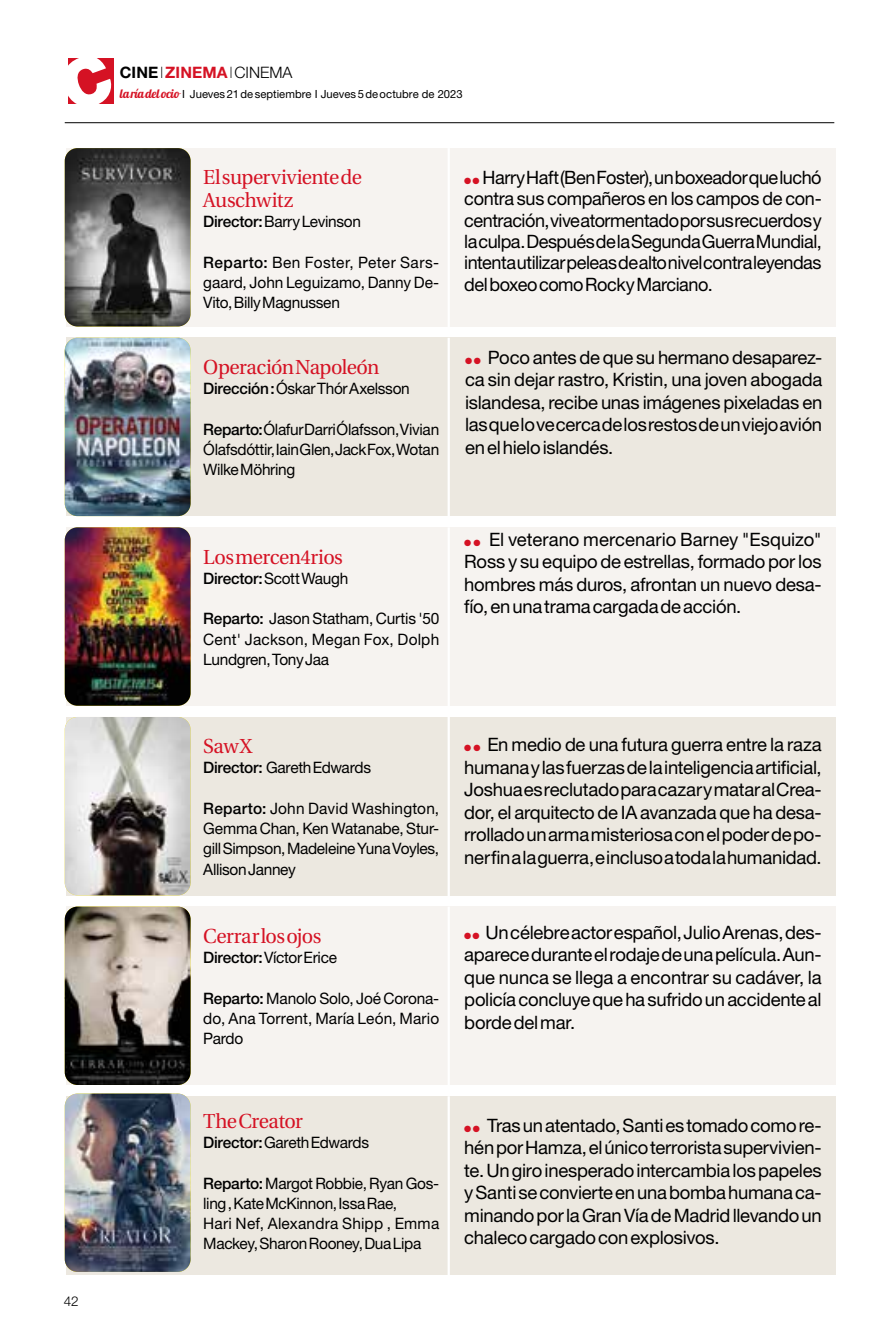
<style>
.page{position:relative;width:893px;height:1340px;background:#fff}
.page>*{position:absolute;margin:0;border:0;box-sizing:border-box;transform-origin:0 0}
.t1{font:20.25px/22.5px "Utopia";letter-spacing:-.025em;color:#d51224}
.t2{font:18.45px/22.5px "Helvetica Neue LT Std";letter-spacing:-.015em;color:#000;text-align:justify}
.t3{font:15.75px/20.2px "Helvetica Neue LT Std";letter-spacing:-.02em;color:#000;text-align:justify}
.t4{font:700 15.75px "Helvetica Neue LT Std";letter-spacing:.01em;color:#d51224}
.t5{font:300 13.5px "Helvetica Neue LT Std";color:#000}
.t6{font:11.25px "Helvetica Neue LT Std";letter-spacing:.005em;color:#000}
.s1{color:#000}
.s2{font-weight:100;color:#000}
.s3{font-weight:300;color:#000}
.s4{font-family:"Lobster 1.4";font-size:12.38px;color:#d51224}
.s5{font-weight:500}
.s6{color:#d51224}
</style>
<div class="page">
<div style="left:66px;top:148px;width:770px;height:178px;background:#f6f3f0"></div>
<div style="left:66px;top:338px;width:770px;height:178px;background:#ece8e0"></div>
<div style="left:66px;top:527px;width:770px;height:178px;background:#f6f3f0"></div>
<div style="left:66px;top:717px;width:770px;height:178px;background:#ece8e0"></div>
<div style="left:66px;top:906px;width:770px;height:178px;background:#f6f3f0"></div>
<div style="left:66px;top:1096px;width:770px;height:178px;background:#ece8e0"></div>
<img style="left:65px;top:148px;width:126px;height:178px">
<img style="left:65px;top:338px;width:126px;height:178px">
<img style="left:65px;top:717px;width:126px;height:178px">
<img style="left:65px;top:906px;width:126px;height:178px">
<img style="left:65px;top:1093px;width:126px;height:178px">
<hr style="left:448px;top:148px;width:2px;height:180px;background:#fff">
<hr style="left:448px;top:338px;width:2px;height:180px;background:#fff">
<hr style="left:448px;top:527px;width:2px;height:180px;background:#fff">
<hr style="left:448px;top:717px;width:2px;height:180px;background:#fff">
<hr style="left:448px;top:906px;width:2px;height:180px;background:#fff">
<hr style="left:448px;top:1096px;width:2px;height:180px;background:#fff">
<img style="left:65px;top:527px;width:126px;height:178px">
<hr style="left:65px;top:122px;width:769px;height:1px;background:#000">
<div style="left:68px;top:58px;width:46px;height:46px;background:#d51224"></div>
<p class="t5" style="left:64px;top:1292px;width:16px">42</p>
<p class="t4" style="left:120px;top:62px;width:174px"><span class="s1">CINE</span> <span class="s2">I</span>ZINEMA<span class="s2">I</span><span class="s3">CINEMA</span></p>
<p class="t6" style="left:120px;top:87px;width:344px"><span class="s4">la ría del ocio</span> I Jueves 21 de septiembre I Jueves 5 de octubre de 2023</p>
<p class="t1" style="left:203px;top:166px;width:160px">El superviviente de<br>Auschwitz</p>
<p class="t3" style="left:203px;top:211px;width:159px"><span class="s5">Director:</span> Barry Levinson</p>
<p class="t3" style="left:203px;top:252px;width:237px"><span class="s5">Reparto:</span> Ben Foster, Peter Sars&shy;gaard, John Leguizamo, Danny De-Vito, Billy Magnussen</p>
<p class="t1" style="left:203px;top:356px;width:178px">Operación Napoleón</p>
<p class="t3" style="left:203px;top:378px;width:208px"><span class="s5">Dirección :</span> Óskar Thór Axelsson</p>
<p class="t3" style="left:203px;top:419px;width:237px"><span class="s5">Reparto:</span> Ólafur Darri Ólafsson, Vivian Ólafsdóttir, Iain Glen, Jack Fox, Wotan Wilke Möhring</p>
<p class="t1" style="left:203px;top:546px;width:141px">Los mercen4rios</p>
<p class="t3" style="left:203px;top:568px;width:147px"><span class="s5">Director:</span> Scott Waugh</p>
<p class="t3" style="left:203px;top:608px;width:238px"><span class="s5">Reparto:</span> Jason Statham, Curtis '50<br>Cent' Jackson, Megan Fox, Dolph Lundgren, Tony Jaa</p>
<p class="t2" style="left:464px;top:166px;width:359px;line-height:21.4px"><span class="s6">●</span> <span class="s6">●</span> Harry Haft (Ben Foster), un boxeador que luchó contra sus compañeros en los campos de con&shy;centración, vive atormentado por sus recuerdos y la culpa. Después de la Segunda Guerra Mundial, intenta utilizar peleas de alto nivel contra leyendas del boxeo como Rocky Marciano.</p>
<p class="t2" style="left:465px;top:346px;width:359px"><span class="s6">●</span> <span class="s6">●</span> Poco antes de que su hermano desaparez&shy;ca sin dejar rastro, Kristin, una joven abogada islandesa, recibe unas imágenes pixeladas en las que lo ve cerca de los restos de un viejo avión en el hielo islandés.</p>
<p class="t2" style="left:464px;top:527px;width:359px"><span class="s6">●</span> <span class="s6">●</span> El veterano mercenario Barney "Esquizo" Ross y su equipo de estrellas, formado por los hombres más duros, afrontan un nuevo desa&shy;fío, en una trama cargada de acción.</p>
<p class="t1" style="left:203px;top:735px;width:50px">Saw X</p>
<p class="t3" style="left:203px;top:757px;width:169px"><span class="s5">Director:</span> Gareth Edwards</p>
<p class="t3" style="left:203px;top:798px;width:237px"><span class="s5">Reparto:</span> John David Washington, Gemma Chan, Ken Watanabe, Stur&shy;gill Simpson, Madeleine Yuna Voyles, Allison Janney</p>
<p class="t1" style="left:203px;top:925px;width:120px">Cerrar los ojos</p>
<p class="t3" style="left:203px;top:947px;width:135px"><span class="s5">Director:</span> Víctor Erice</p>
<p class="t3" style="left:203px;top:987px;width:237px"><span class="s5">Reparto:</span> Manolo Solo, Joé Corona&shy;do, Ana Torrent, María León, Mario Pardo</p>
<p class="t2" style="left:464px;top:733px;width:359px"><span class="s6">●</span> <span class="s6">●</span> En medio de una futura guerra entre la raza humana y las fuerzas de la inteligencia artificial, Joshua es reclutado para cazar y matar al Crea&shy;dor, el arquitecto de IA avanzada que ha desa&shy;rrollado un arma misteriosa con el poder de po&shy;ner fin a la guerra, e incluso a toda la humanidad.</p>
<p class="t2" style="left:464px;top:920px;width:359px"><span class="s6">●</span> <span class="s6">●</span> Un célebre actor español, Julio Arenas, des&shy;aparece durante el rodaje de una película. Aun&shy;que nunca se llega a encontrar su cadáver, la policía concluye que ha sufrido un accidente al borde del mar.</p>
<p class="t1" style="left:203px;top:1110px;width:101px">The Creator</p>
<p class="t3" style="left:203px;top:1132px;width:167px"><span class="s5">Director:</span> Gareth Edwards</p>
<p class="t3" style="left:203px;top:1172px;width:238px;text-align:left"><span class="s5">Reparto:</span> Margot Robbie, Ryan Gos&shy;ling , Kate McKinnon, Issa Rae,<br>Hari Nef, Alexandra Shipp , Emma<br>Mackey, Sharon Rooney, Dua Lipa</p>
<p class="t2" style="left:464px;top:1113px;width:359px"><span class="s6">●</span> <span class="s6">●</span> Tras un atentado, Santi es tomado como re&shy;hén por Hamza, el único terrorista supervivien&shy;te. Un giro inesperado intercambia los papeles y Santi se convierte en una bomba humana ca&shy;minando por la Gran Vía de Madrid llevando un chaleco cargado con explosivos.</p>
</div>
